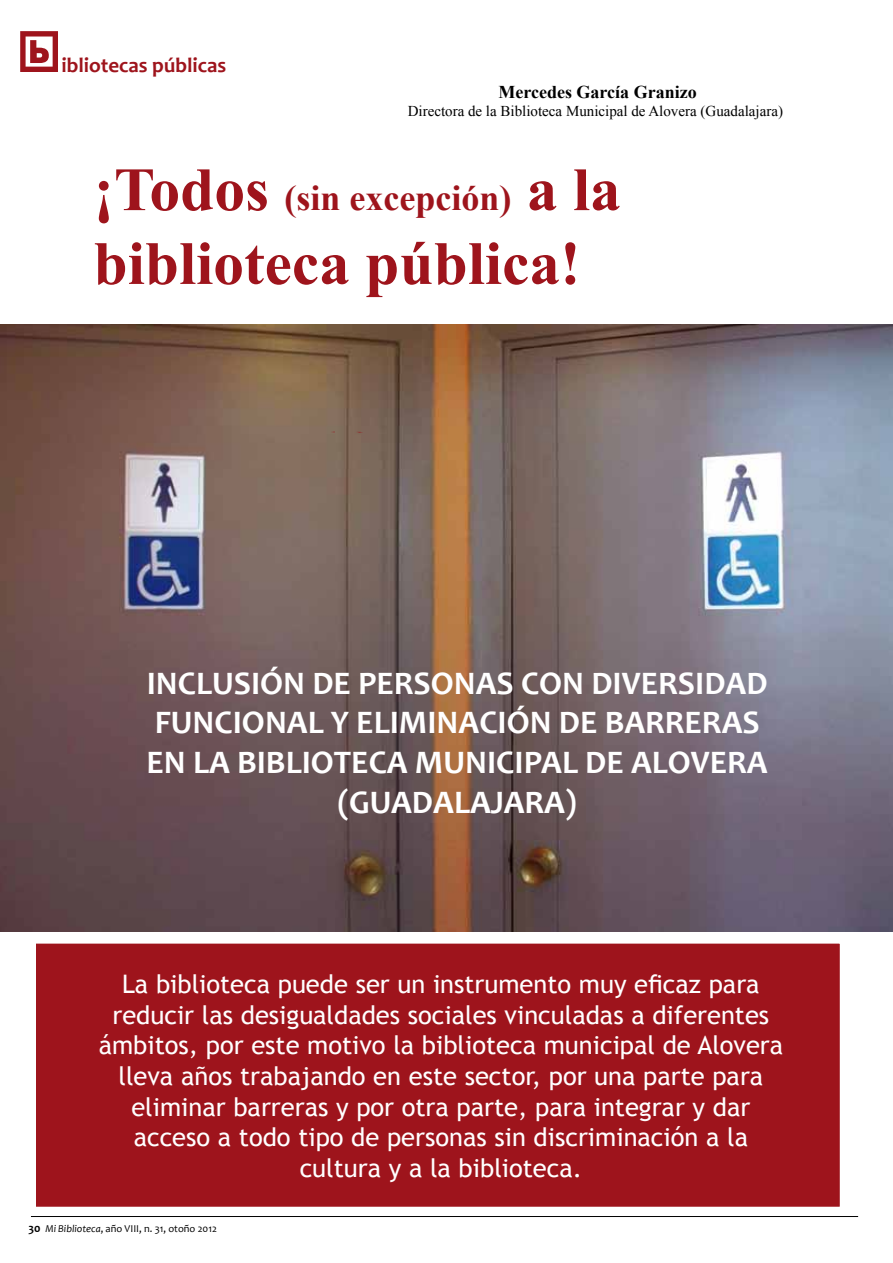
<style>
.page{position:relative;width:893px;height:1263px;background:#fff}
.page>*{position:absolute;margin:0;border:0;box-sizing:border-box;transform-origin:0 0}
.t1{font:700 61.5px "Times New Roman";color:#9e141c}
.t2{font:700 36px "Times New Roman";color:#9e141c}
.t3{font:700 33px/39.6px "Candara";color:#fff;text-align:center}
.t4{font:25.5px/30.6px "Trebuchet MS";color:#fff;text-align:center}
.t5{font:700 21px "Candara";color:#9e141c}
.t6{font:700 18px "Times New Roman";color:#000}
.t7{font:15px "Times New Roman";color:#000}
.t8{font:10.5px "Candara";color:#000}
.s1{font-size:61.5px}
.s2{font-weight:700;font-size:12px}
.s3{font-style:italic}
</style>
<div class="page">
<hr style="left:31px;top:1216px;width:827px;height:1px;background:#000">
<svg style="left:20px;top:31px;width:38px;height:41px"></svg>
<img style="left:0;top:324px;width:893px;height:607px">
<div style="left:28px;top:936px;width:819px;height:278px;background:#9e141c;border:8px solid #fff"></div>
<p class="t5" style="left:62px;top:52px;width:166px">ibliotecas públicas</p>
<p class="t6" style="left:498px;top:80px;width:200px">Mercedes García Granizo</p>
<p class="t7" style="left:408px;top:101px;width:377px">Directora de la Biblioteca Municipal de Alovera (Guadalajara)</p>
<h2 class="t2" style="left:94px;top:173px;width:529px"><span class="s1">¡Todos</span> (sin excepción) <span class="s1">a la</span></h2>
<h1 class="t1" style="left:94px;top:221px;width:488px">biblioteca pública!</h1>
<p class="t3" style="left:147px;top:663px;width:623px">INCLUSIÓN DE PERSONAS CON DIVERSIDAD<br>FUNCIONAL Y ELIMINACIÓN DE BARRERAS<br>EN LA BIBLIOTECA MUNICIPAL DE ALOVERA (GUADALAJARA)</p>
<p class="t4" style="left:99px;top:969px;width:686px">La biblioteca puede ser un instrumento muy eficaz para reducir las desigualdades sociales vinculadas a diferentes ámbitos, por este motivo la biblioteca municipal de Alovera lleva años trabajando en este sector, por una parte para eliminar barreras y por otra parte, para integrar y dar acceso a todo tipo de personas sin discriminación a la cultura y a la biblioteca.</p>
<p class="t8" style="left:29px;top:1222px;width:190px"><span class="s2">30</span> <span class="s3">Mi Biblioteca</span>, año VIII, n. 31, otoño 2012</p>
</div>
